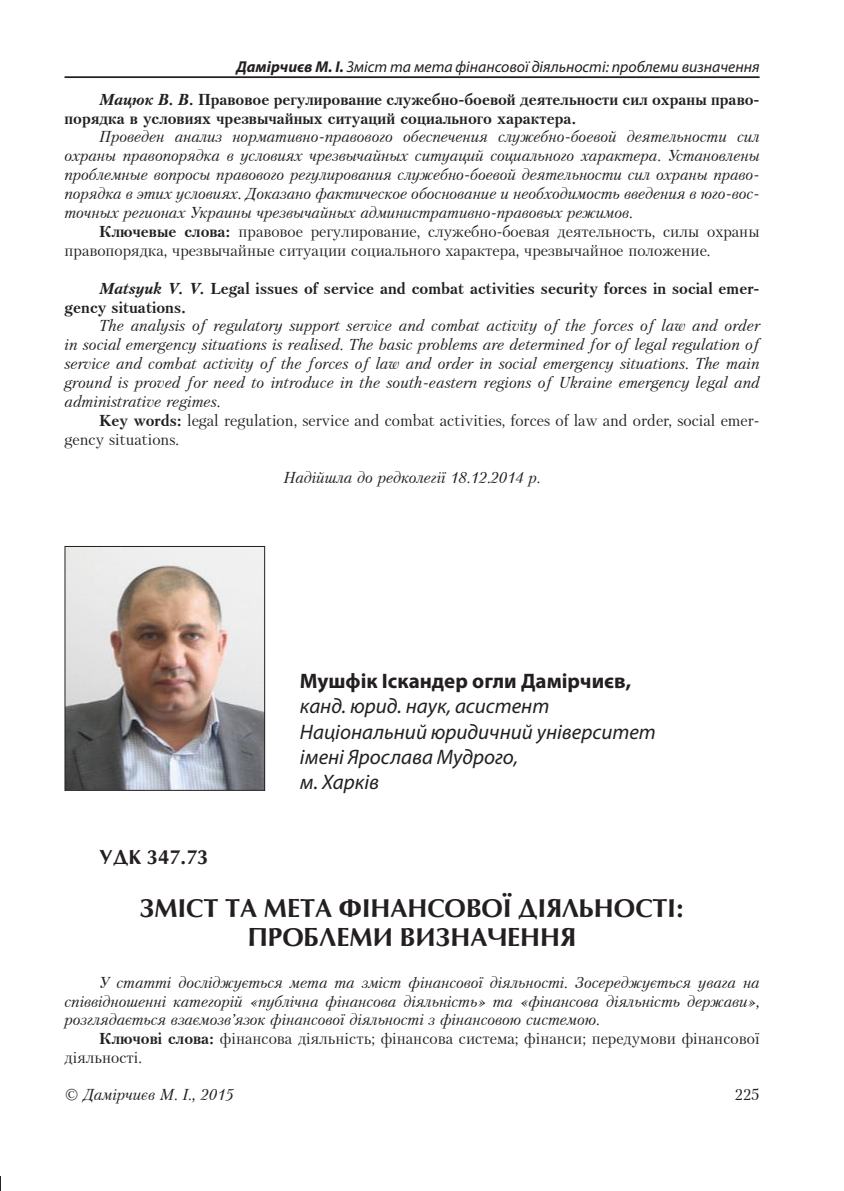
<style>
.page{position:relative;width:844px;height:1191px;background:#fff}
.page>*{position:absolute;margin:0;border:0;box-sizing:border-box;transform-origin:0 0}
.Заголовок{font:700 24.5px/29.4px "Opium";color:#231f20;text-align:center}
.Под_именем{font:italic 21px "Myriad Pro";color:#231f20}
.Имя{font:700 21px "Myriad Pro";color:#231f20}
.УДК{font:700 19.25px "Opium";color:#231f20}
.Анотация{font:italic 15.75px/18.9px "Petersburg CTT";color:#231f20;text-align:justify}
.Анотация-2{font:15.75px/18.9px "Petersburg CTT";color:#231f20}
.Анотация-3{font:700 15.75px/18.9px "Petersburg CTT";color:#231f20}
.t1{font:italic 15.75px "Myriad Pro";color:#231f20}
.Конец{font:italic 15.75px "Petersburg CTT";color:#231f20}
.s1{font-weight:700}
.s2{font-style:italic}
</style>
<div class="page">
<hr style="left:64px;top:76px;width:695px;height:2px;background:#231f20">
<svg style="left:0;top:1176px;width:1px;height:15px"></svg>
<img style="left:66px;top:548px;width:197px;height:241px">
<div style="left:64px;top:546px;width:201px;height:245px;border:1px solid #231f20"></div>
<p class="t1" style="left:236px;top:57px;width:524px"><span class="s1">Дамірчиєв М. І.</span> Зміст та мета фінансової діяльності: проблеми визначення</p>
<p class="Анотация-3" style="left:64px;top:89px;width:696px;text-indent:35px"><span class="s2">Мацюк В. В.</span> Правовое регулирование служебно-боевой деятельности сил охраны право&shy;порядка в условиях чрезвычайных ситуаций социального характера.</p>
<p class="Анотация" style="left:64px;top:127px;width:696px;text-indent:35px">Проведен анализ нормативно-правового обеспечения служебно-боевой деятельности сил охраны правопорядка в условиях чрезвычайных ситуаций социального характера. Установлены проблемные вопросы правового регулирования служебно-боевой деятельности сил охраны право&shy;порядка в этих условиях. Доказано фактическое обоснование и необходимость введения в юго-вос&shy;точных регионах Украины чрезвычайных административно-правовых режимов.</p>
<p class="Анотация-2" style="left:64px;top:222px;width:696px;text-indent:35px"><span class="s1">Ключевые слова:</span> правовое регулирование, служебно-боевая деятельность, силы охраны правопорядка, чрезвычайные ситуации социального характера, чрезвычайное положение.</p>
<p class="Анотация-3" style="left:64px;top:278px;width:696px;text-indent:35px"><span class="s2">Matsyuk V. V.</span> Legal issues of service and combat activities security forces in social emer&shy;gency situations.</p>
<p class="Анотация" style="left:64px;top:316px;width:696px;text-indent:35px">The analysis of regulatory support service and combat activity of the forces of law and order in social emergency situations is realised. The basic problems are determined for of legal regulation of service and combat activity of the forces of law and order in social emergency situations. The main ground is proved for need to introduce in the south-eastern regions of Ukraine emergency legal and administrative regimes.</p>
<p class="Анотация-2" style="left:64px;top:411px;width:696px;text-indent:35px"><span class="s1">Key words:</span> legal regulation, service and combat activities, forces of law and order, social emer&shy;gency situations.</p>
<p class="Конец" style="left:283px;top:468px;width:258px">Надійшла до редколегії 18.12.2014 р.</p>
<p class="Имя" style="left:300px;top:667px;width:333px">Мушфік Іскандер огли Дамірчиєв,</p>
<p class="Под_именем" style="left:300px;top:693px;width:251px">канд. юрид. наук, асистент</p>
<p class="Под_именем" style="left:300px;top:718px;width:357px">Національний юридичний університет</p>
<p class="Под_именем" style="left:300px;top:744px;width:220px">імені Ярослава Мудрого,</p>
<p class="Под_именем" style="left:300px;top:769px;width:81px">м. Харків</p>
<p class="УДК" style="left:99px;top:844px;width:111px">УДК 347.73</p>
<p class="Заголовок" style="left:140px;top:892px;width:546px">ЗМІСТ ТА МЕТА ФІНАНСОВОЇ ДІЯЛЬНОСТІ:<br>ПРОБЛЕМИ ВИЗНАЧЕННЯ</p>
<p class="Анотация" style="left:64px;top:972px;width:696px;text-indent:35px">У статті досліджується мета та зміст фінансової діяльності. Зосереджується увага на співвідношенні категорій «публічна фінансова діяльність» та «фінансова діяльність держави», розглядається взаємозв’язок фінансової діяльності з фінансовою системою.</p>
<p class="Анотация-2" style="left:64px;top:1029px;width:696px;text-indent:35px"><span class="s1">Ключові слова:</span> фінансова діяльність; фінансова система; фінанси; передумови фінансової діяльності.</p>
<p class="Анотация" style="left:64px;top:1085px;width:170px">© Дамірчиєв М. І., 2015</p>
<p class="Анотация-2" style="left:734px;top:1085px;width:26px">225</p>
</div>
